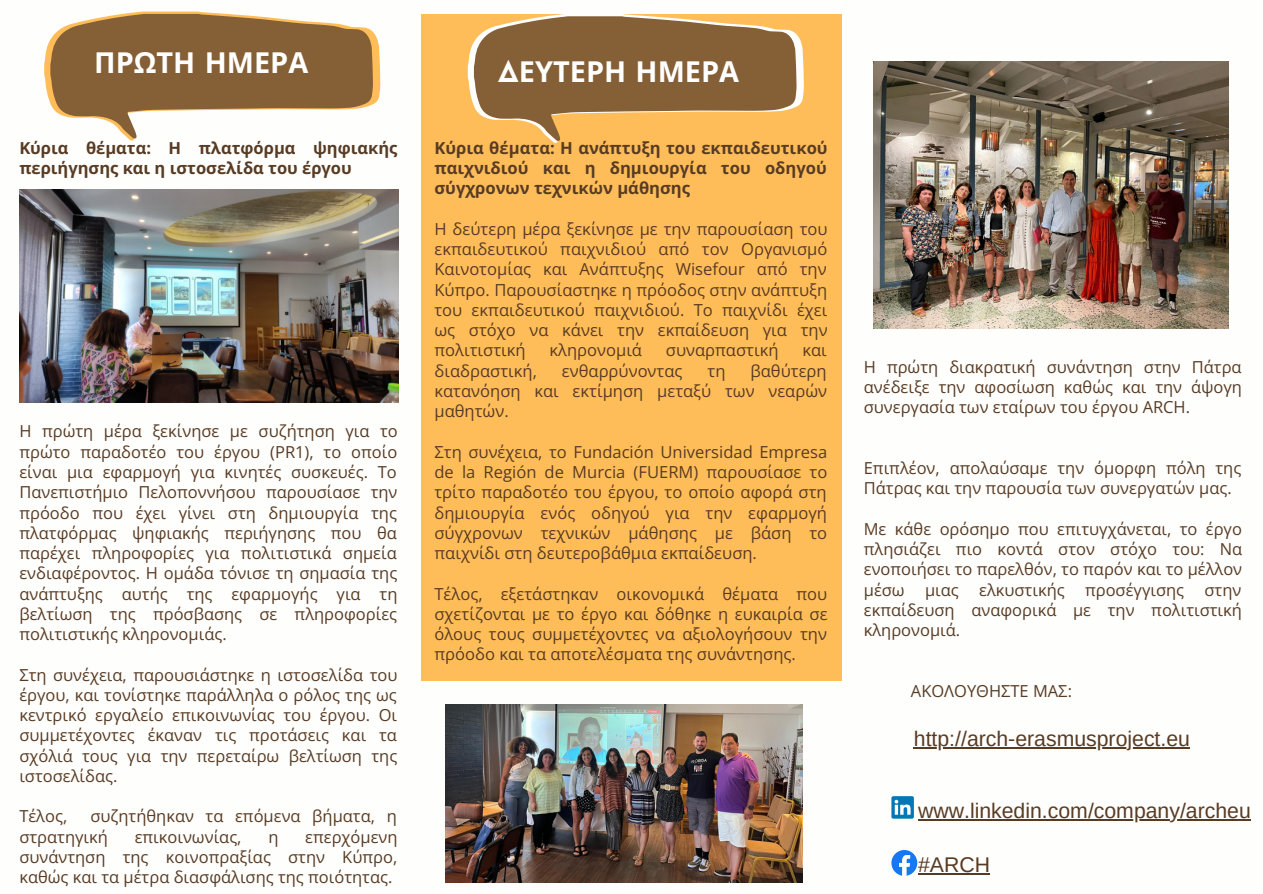
<style>
.page{position:relative;width:1263px;height:894px;background:#fff}
.page>*{position:absolute;margin:0;border:0;box-sizing:border-box;transform-origin:0 0}
.t1{font:700 28.95px "Noto Sans";color:#fff}
.t2{font:21.3px "Arimo";color:#583b23}
.t3{font:16.65px/20.2px "Open Sans";color:#583b23;text-align:justify}
.t4{font:700 16.65px/20.2px "Open Sans";color:#583b23;text-align:justify}
.t5{font:16.5px/20.2px "Open Sans";color:#583b23;text-align:justify}
.t6{font:700 16.5px/20.2px "Open Sans";color:#583b23}
.s1{font-family:"Josefin Sans"}
</style>
<div class="page">
<div style="left:421px;top:14px;width:420px;height:666px;background:#ffbd59"></div>
<svg style="left:468px;top:14px;width:336px;height:129px"></svg>
<svg style="left:44px;top:12px;width:336px;height:129px"></svg>
<svg style="left:891px;top:850px;width:26px;height:25px"></svg>
<svg style="left:891px;top:796px;width:23px;height:22px"></svg>
<img style="left:446px;top:704px;width:356px;height:178px">
<img style="left:19px;top:189px;width:379px;height:213px">
<img style="left:874px;top:61px;width:354px;height:267px">
<hr style="left:914px;top:747px;width:276px;height:1px;background:#583b23">
<hr style="left:918px;top:818px;width:333px;height:2px;background:#583b23">
<hr style="left:918px;top:873px;width:72px;height:1px;background:#583b23">
<p class="t1" style="left:94px;top:42px;width:216px">ΠΡΩΤΗ ΗΜΕΡΑ</p>
<p class="t1" style="left:498px;top:51px;width:243px"><span class="s1">Δ</span>ΕΥΤΕΡΗ ΗΜΕΡΑ</p>
<p class="t6" style="left:19px;top:137px;width:380px">Κύρια θέματα: Η πλατφόρμα ψηφιακής περιήγησης και η ιστοσελίδα του έργου</p>
<p class="t5" style="left:19px;top:421px;width:380px">Η πρώτη μέρα ξεκίνησε με συζήτηση για το πρώτο παραδοτέο του έργου (PR1), το οποίο είναι μια εφαρμογή για κινητές συσκευές. Το Πανεπιστήμιο Πελοποννήσου παρουσίασε την πρόοδο που έχει γίνει στη δημιουργία της πλατφόρμας ψηφιακής περιήγησης που θα παρέχει πληροφορίες για πολιτιστικά σημεία ενδιαφέροντος. Η ομάδα τόνισε τη σημασία της ανάπτυξης αυτής της εφαρμογής για τη βελτίωση της πρόσβασης σε πληροφορίες πολιτιστικής κληρονομιάς.</p>
<p class="t5" style="left:19px;top:663px;width:380px">Στη συνέχεια, παρουσιάστηκε η ιστοσελίδα του έργου, και τονίστηκε παράλληλα ο ρόλος της ως κεντρικό εργαλείο επικοινωνίας του έργου. Οι συμμετέχοντες έκαναν τις προτάσεις και τα σχόλιά τους για την περεταίρω βελτίωση της ιστοσελίδας.</p>
<p class="t5" style="left:19px;top:805px;width:49px">Τέλος,</p>
<p class="t5" style="left:19px;top:805px;width:379px;text-indent:71px">συζητήθηκαν τα επόμενα βήματα, η στρατηγική</p>
<p class="t5" style="left:19px;top:825px;width:380px;text-indent:286px">επερχόμενη συνάντηση της κοινοπραξίας στην Κύπρο, καθώς και τα μέτρα διασφάλισης της ποιότητας.</p>
<p class="t5" style="left:135px;top:825px;width:108px">επικοινωνίας,</p>
<p class="t5" style="left:268px;top:825px;width:12px">η</p>
<p class="t4" style="left:434px;top:137px;width:395px">Κύρια θέματα: Η ανάπτυξη του εκπαιδευτικού παιχνιδιού και η δημιουργία του οδηγού σύγχρονων τεχνικών μάθησης</p>
<p class="t3" style="left:434px;top:218px;width:395px">Η δεύτερη μέρα ξεκίνησε με την παρουσίαση του εκπαιδευτικού παιχνιδιού από τον Οργανισμό Καινοτομίας και Ανάπτυξης Wisefour από την Κύπρο. Παρουσίαστηκε η πρόοδος στην ανάπτυξη του εκπαιδευτικού παιχνιδιού. Το παιχνίδι έχει ως στόχο να κάνει την εκπαίδευση για την πολιτιστική</p>
<p class="t3" style="left:549px;top:340px;width:94px">κληρονομιά</p>
<p class="t3" style="left:666px;top:340px;width:114px">συναρπαστική</p>
<p class="t3" style="left:802px;top:340px;width:26px">και</p>
<p class="t3" style="left:434px;top:360px;width:394px;text-indent:316px">βαθύτερη κατανόηση και εκτίμηση μεταξύ των νεαρών μαθητών.</p>
<p class="t3" style="left:434px;top:441px;width:394px">Στη συνέχεια, το Fundación Universidad Empresa de la Región de Murcia (FUERM) παρουσίασε το τρίτο παραδοτέο του έργου, το οποίο αφορά στη δημιουργία ενός οδηγού για την εφαρμογή σύγχρονων τεχνικών μάθησης με βάση το παιχνίδι στη δευτεροβάθμια εκπαίδευση.</p>
<p class="t3" style="left:434px;top:582px;width:395px">Τέλος, εξετάστηκαν οικονομικά θέματα που σχετίζονται με το έργο και δόθηκε η ευκαιρία σε όλους τους συμμετέχοντες να αξιολογήσουν την πρόοδο και τα αποτελέσματα της συνάντησης.</p>
<p class="t3" style="left:434px;top:360px;width:104px">διαδραστική,</p>
<p class="t3" style="left:562px;top:360px;width:122px">ενθαρρύνοντας</p>
<p class="t3" style="left:707px;top:360px;width:20px">τη</p>
<p class="t5" style="left:864px;top:356px;width:380px">Η πρώτη διακρατική συνάντηση στην Πάτρα ανέδειξε την αφοσίωση καθώς και την άψογη συνεργασία των εταίρων του έργου ARCH.</p>
<p class="t5" style="left:864px;top:457px;width:379px">Επιπλέον, απολαύσαμε την όμορφη πόλη της<br>Πάτρας και την παρουσία των συνεργατών μας.</p>
<p class="t5" style="left:864px;top:518px;width:380px">Με κάθε ορόσημο που επιτυγχάνεται, το έργο πλησιάζει πιο κοντά στον στόχο του: Να ενοποιήσει το παρελθόν, το παρόν και το μέλλον μέσω μιας ελκυστικής προσέγγισης στην εκπαίδευση αναφορικά με την πολιτιστική κληρονομιά.</p>
<p class="t5" style="left:911px;top:680px;width:163px">ΑΚΟΛΟΥΘΗΣΤΕ ΜΑΣ:</p>
<p class="t2" style="left:914px;top:726px;width:278px">http://arch-erasmusproject.eu</p>
<p class="t2" style="left:918px;top:798px;width:334px">www.linkedin.com/company/archeu</p>
<p class="t2" style="left:918px;top:852px;width:73px">#ARCH</p>
</div>
